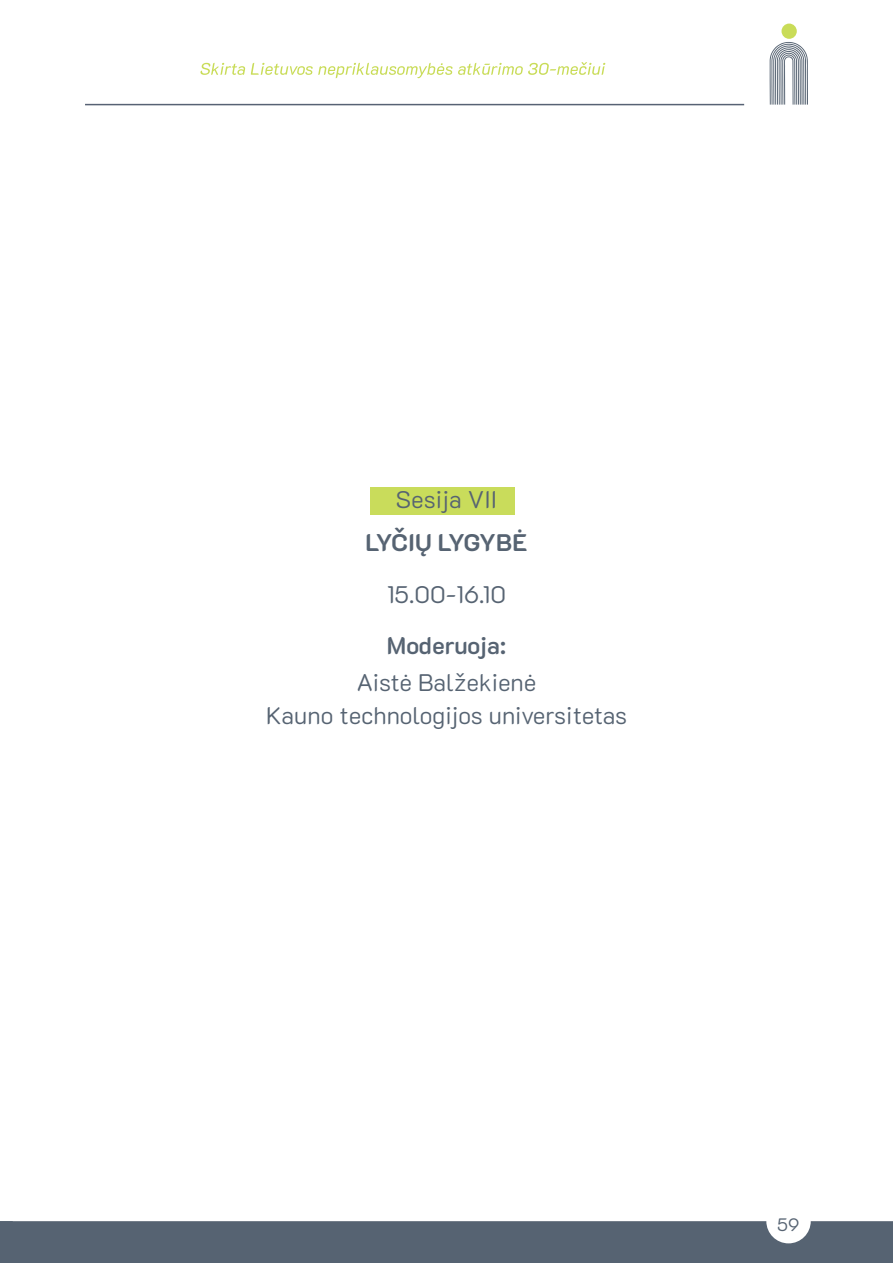
<style>
.page{position:relative;width:893px;height:1263px;background:#fff}
.page>*{position:absolute;margin:0;border:0;box-sizing:border-box;transform-origin:0 0}
.t1{font:300 24px/33.6px "K2 D";color:#566372;text-align:center}
.t2{font:700 24px "K2 D";letter-spacing:-.045em;color:#566372}
.t3{font:600 24px "K2 D";letter-spacing:-.005em;color:#566372}
.t4{font:300 18px "K2 D";color:#566372}
</style>
<div class="page">
<div style="left:0;top:1221px;width:893px;height:42px;background:#566372"></div>
<hr style="left:85px;top:104px;width:659px;height:1px;background:#576274">
<svg style="left:770px;top:42px;width:38px;height:63px"></svg>
<div style="left:781px;top:24px;width:16px;height:15px;background:#c9dc58;border-radius:50%"></div>
<svg style="left:200px;top:63px;width:45px;height:12px"></svg>
<svg style="left:251px;top:62px;width:354px;height:16px"></svg>
<div style="left:370px;top:487px;width:145px;height:28px;background:#c9dc5b"></div>
<p class="t1" style="left:396px;top:483px;width:103px">Sesija VII</p>
<p class="t2" style="left:366px;top:529px;width:163px">LYČIŲ LYGYBĖ</p>
<p class="t1" style="left:387px;top:577px;width:120px">15.00-16.10</p>
<p class="t3" style="left:387px;top:632px;width:121px">Moderuoja:</p>
<p class="t1" style="left:266px;top:666px;width:363px">Aistė Balžekienė<br>Kauno technologijos universitetas</p>
<p class="t4" style="left:777px;top:1214px;width:24px">59</p>
</div>
